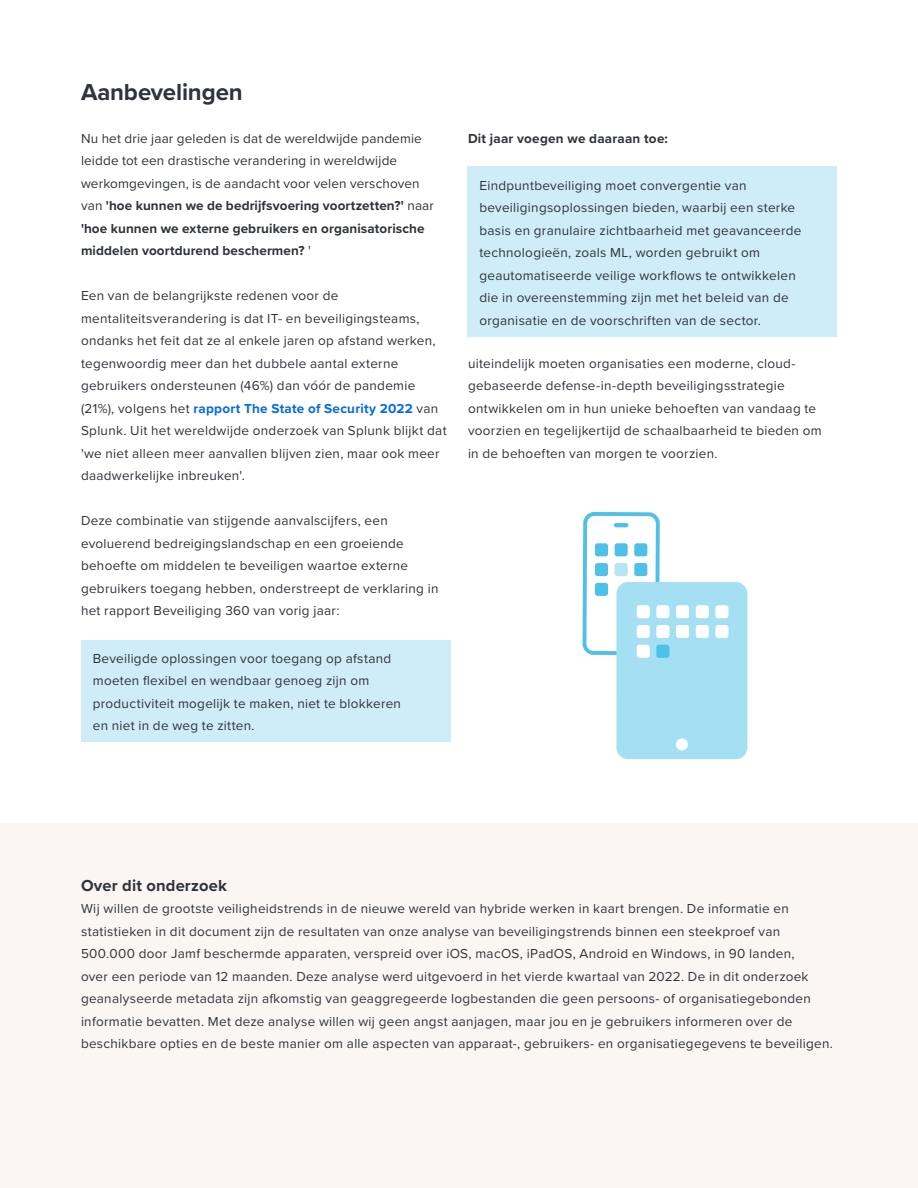
<style>
.page{position:relative;width:918px;height:1188px;background:#fff}
.page>*{position:absolute;margin:0;border:0;box-sizing:border-box;transform-origin:0 0}
.H5_Intro_paragraph_l{font:700 24px "Proxima Nova";letter-spacing:-.005em;color:#2f343a}
.Paragraph_bullet_lis{font:700 16.5px "Proxima Nova";letter-spacing:.01em;color:#2f343a}
.Body{font:13.5px/22.5px "Proxima Nova";letter-spacing:.02em;color:#2f343a}
.Paragraph_bullet_lis-2{font:13.5px/22.5px "Proxima Nova";letter-spacing:.02em;color:#2f343a}
.Body-2{font:700 13.5px "Proxima Nova";letter-spacing:.015em;color:#2f343a}
.s1{font-weight:700}
.s2{font-weight:700;color:#056ae6}
</style>
<div class="page">
<div style="left:0;top:823px;width:918px;height:365px;background:#f9f6f4"></div>
<div style="left:81px;top:640px;width:369px;height:102px;background:#ceedf9"></div>
<div style="left:468px;top:166px;width:369px;height:171px;background:#ceedf9"></div>
<svg style="left:582px;top:512px;width:78px;height:143px"></svg>
<hr style="left:614px;top:523px;width:14px;height:4px;background:#4fc0e8;border-radius:2px">
<div style="left:616px;top:582px;width:131px;height:177px;background:#a5dff3;border-radius:12px"></div>
<div style="left:676px;top:738px;width:12px;height:12px;background:#fff;border-radius:50%"></div>
<div style="left:637px;top:605px;width:13px;height:13px;background:#fff;border-radius:3px"></div>
<div style="left:676px;top:605px;width:13px;height:13px;background:#fff;border-radius:3px"></div>
<div style="left:637px;top:625px;width:13px;height:13px;background:#fff;border-radius:3px"></div>
<div style="left:637px;top:645px;width:13px;height:13px;background:#fff;border-radius:3px"></div>
<div style="left:676px;top:625px;width:13px;height:13px;background:#fff;border-radius:3px"></div>
<div style="left:656px;top:605px;width:13px;height:13px;background:#fff;border-radius:3px"></div>
<div style="left:696px;top:605px;width:13px;height:13px;background:#fff;border-radius:3px"></div>
<div style="left:656px;top:625px;width:13px;height:13px;background:#fff;border-radius:3px"></div>
<div style="left:656px;top:645px;width:13px;height:13px;background:#4fc0e8;border-radius:3px"></div>
<div style="left:696px;top:625px;width:13px;height:13px;background:#fff;border-radius:3px"></div>
<div style="left:715px;top:605px;width:13px;height:13px;background:#fff;border-radius:3px"></div>
<div style="left:715px;top:625px;width:13px;height:13px;background:#fff;border-radius:3px"></div>
<h5 class="H5_Intro_paragraph_l" style="left:81px;top:74px;width:163px">Aanbevelingen</h5>
<p class="Body" style="left:81px;top:126px;width:354px">Nu het drie jaar geleden is dat de wereldwijde pandemie leidde tot een drastische verandering in wereldwijde werkomgevingen, is de aandacht voor velen verschoven van <span class="s1">'hoe kunnen we de bedrijfsvoering voortzetten?'</span> naar <span class="s1">'hoe kunnen we externe gebruikers en organisatorische middelen voortdurend beschermen?</span> '</p>
<p class="Body" style="left:81px;top:284px;width:367px">Een van de belangrijkste redenen voor de mentaliteitsverandering is dat IT- en beveiligingsteams, ondanks het feit dat ze al enkele jaren op afstand werken, tegenwoordig meer dan het dubbele aantal externe gebruikers ondersteunen (46%) dan vóór de pandemie (21%), volgens het <span class="s2">rapport The State of Security 2022</span> van Splunk. Uit het wereldwijde onderzoek van Splunk blijkt dat 'we niet alleen meer aanvallen blijven zien, maar ook meer daadwerkelijke inbreuken'.</p>
<p class="Body" style="left:81px;top:509px;width:359px">Deze combinatie van stijgende aanvalscijfers, een evoluerend bedreigingslandschap en een groeiende behoefte om middelen te beveiligen waartoe externe gebruikers toegang hebben, onderstreept de verklaring in het rapport Beveiliging 360 van vorig jaar:</p>
<p class="Body" style="left:93px;top:646px;width:310px">Beveiligde oplossingen voor toegang op afstand moeten flexibel en wendbaar genoeg zijn om productiviteit mogelijk te maken, niet te blokkeren en niet in de weg te zitten.</p>
<p class="Body-2" style="left:468px;top:128px;width:201px">Dit jaar voegen we daaraan toe:</p>
<p class="Body" style="left:479px;top:173px;width:323px">Eindpuntbeveiliging moet convergentie van beveiligingsoplossingen bieden, waarbij een sterke basis en granulaire zichtbaarheid met geavanceerde technologieën, zoals ML, worden gebruikt om geautomatiseerde veilige workflows te ontwikkelen die in overeenstemming zijn met het beleid van de organisatie en de voorschriften van de sector.</p>
<p class="Body" style="left:468px;top:351px;width:355px">uiteindelijk moeten organisaties een moderne, cloud&shy;gebaseerde defense-in-depth beveiligingsstrategie ontwikkelen om in hun unieke behoeften van vandaag te voorzien en tegelijkertijd de schaalbaarheid te bieden om in de behoeften van morgen te voorzien.</p>
<p class="Paragraph_bullet_lis" style="left:81px;top:873px;width:147px">Over dit onderzoek</p>
<p class="Paragraph_bullet_lis-2" style="left:81px;top:897px;width:753px">Wij willen de grootste veiligheidstrends in de nieuwe wereld van hybride werken in kaart brengen. De informatie en statistieken in dit document zijn de resultaten van onze analyse van beveiligingstrends binnen een steekproef van 500.000 door Jamf beschermde apparaten, verspreid over iOS, macOS, iPadOS, Android en Windows, in 90 landen,<br>over een periode van 12 maanden. Deze analyse werd uitgevoerd in het vierde kwartaal van 2022. De in dit onderzoek geanalyseerde metadata zijn afkomstig van geaggregeerde logbestanden die geen persoons- of organisatiegebonden informatie bevatten. Met deze analyse willen wij geen angst aanjagen, maar jou en je gebruikers informeren over de beschikbare opties en de beste manier om alle aspecten van apparaat-, gebruikers- en organisatiegegevens te beveiligen.</p>
</div>
